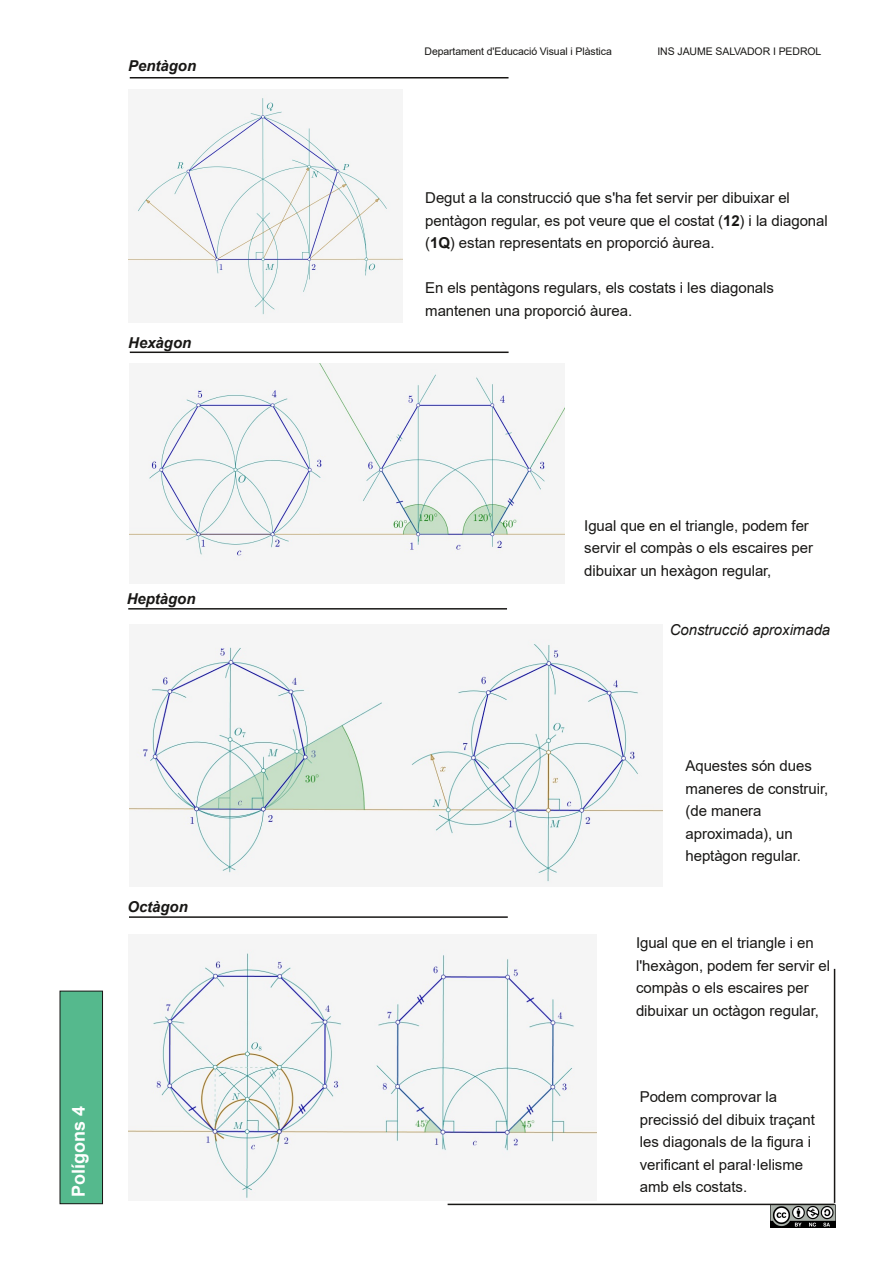
<style>
.page{position:relative;width:893px;height:1263px;background:#fff}
.page>*{position:absolute;margin:0;border:0;box-sizing:border-box;transform-origin:0 0}
.t1{font:700 18px "Arial";color:#fff}
.t2{font:15px/22.5px "Arial";letter-spacing:-.005em;color:#181715}
.t3{font:italic 700 15px "Arial";letter-spacing:-.005em;color:#181715}
.t4{font:italic 15px "Arial";letter-spacing:-.005em;color:#181715}
.t5{font:10.5px "Arial";letter-spacing:-.01em;color:#181715}
.s1{font-weight:700}
</style>
<div class="page">
<div style="left:60px;top:991px;width:43px;height:213px;background:#55b98d"></div>
<div style="left:60px;top:991px;width:43px;height:213px;border:1px solid #181715"></div>
<img style="left:771px;top:1204px;width:65px;height:23px">
<hr style="left:448px;top:1203px;width:387px;height:2px;background:#181715">
<hr style="left:834px;top:969px;width:1px;height:234px;background:#181715">
<hr style="left:130px;top:77px;width:379px;height:1px;background:#181715">
<img style="left:128px;top:94px;width:275px;height:225px">
<hr style="left:130px;top:351px;width:379px;height:2px;background:#181715">
<img style="left:129px;top:363px;width:435px;height:198px">
<hr style="left:128px;top:608px;width:379px;height:1px;background:#181715">
<img style="left:129px;top:639px;width:533px;height:245px">
<hr style="left:129px;top:916px;width:379px;height:2px;background:#181715">
<img style="left:128px;top:949px;width:468px;height:252px">
<p class="t3" style="left:128px;top:58px;width:69px">Pentàgon</p>
<p class="t3" style="left:128px;top:334px;width:64px">Hexàgon</p>
<p class="t3" style="left:127px;top:590px;width:70px">Heptàgon</p>
<p class="t3" style="left:128px;top:899px;width:62px">Octàgon</p>
<p class="t1" style="left:69px;top:1197px;width:92px;rotate:-90deg">Polígons 4</p>
<p class="t5" style="left:424px;top:46px;width:189px">Departament d'Educació Visual i Plàstica</p>
<p class="t5" style="left:657px;top:46px;width:166px">INS JAUME SALVADOR I PEDROL</p>
<p class="t2" style="left:425px;top:187px;width:404px">Degut a la construcció que s'ha fet servir per dibuixar el pentàgon regular, es pot veure que el costat (<span class="s1">12</span>) i la diagonal (<span class="s1">1Q</span>) estan representats en proporció àurea.</p>
<p class="t2" style="left:425px;top:277px;width:350px">En els pentàgons regulars, els costats i les diagonals mantenen una proporció àurea.</p>
<p class="t2" style="left:584px;top:514px;width:230px">Igual que en el triangle, podem fer servir el compàs o els escaires per dibuixar un hexàgon regular,</p>
<p class="t4" style="left:670px;top:622px;width:162px">Construcció aproximada</p>
<p class="t2" style="left:686px;top:755px;width:144px">Aquestes són dues maneres de construir, (de manera aproximada), un heptàgon regular.</p>
<p class="t2" style="left:636px;top:932px;width:196px">Igual que en el triangle i en l'hexàgon, podem fer servir el compàs o els escaires per dibuixar un octàgon regular,</p>
<p class="t2" style="left:640px;top:1086px;width:177px">Podem comprovar la precissió del dibuix traçant les diagonals de la figura i verificant el paralꞏlelisme amb els costats.</p>
</div>
